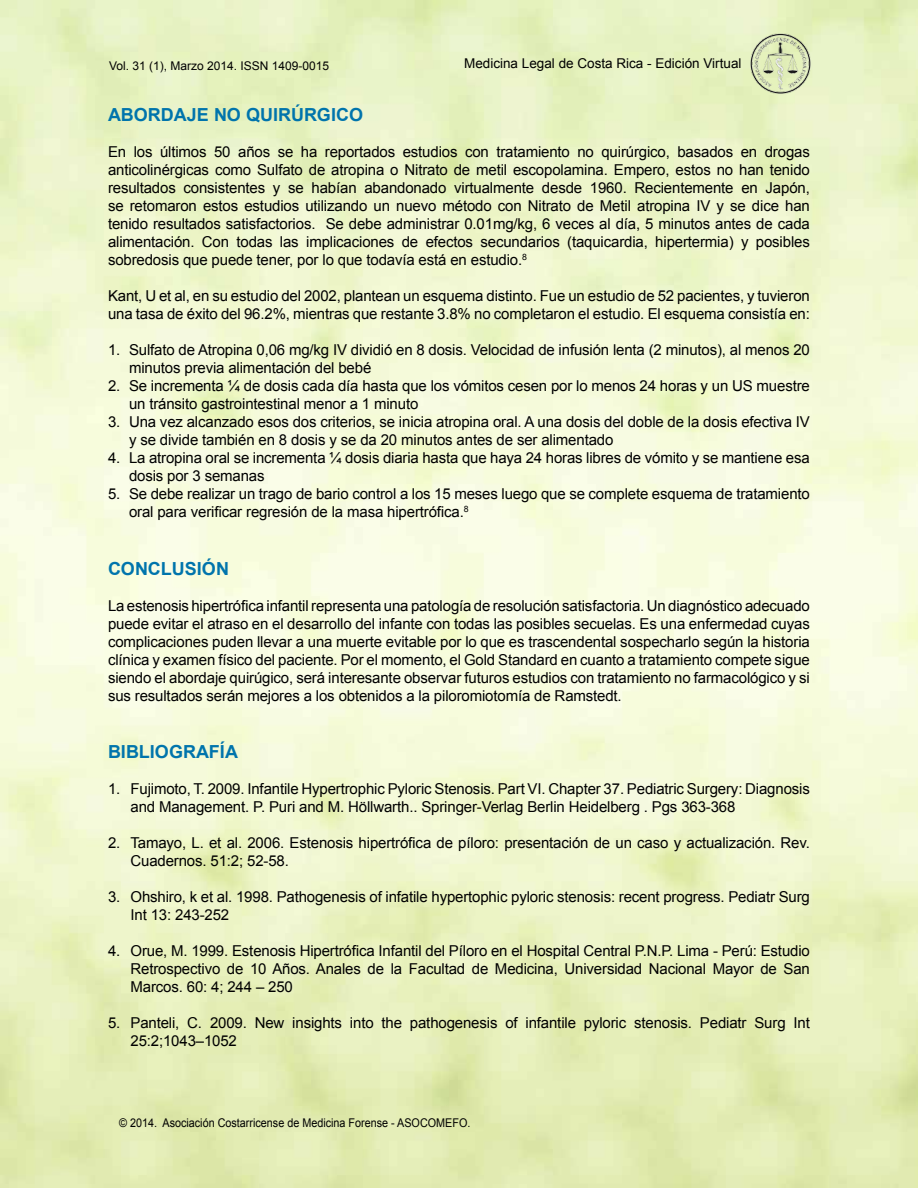
<style>
.page{position:relative;width:918px;height:1188px;background:#fff}
.page>*{position:absolute;margin:0;border:0;box-sizing:border-box;transform-origin:0 0}
.t1{font:700 18px "Arial";color:#0074ac}
.t2{font:15px/18px "Arial";letter-spacing:-.01em;color:#000}
.t3{font:13.5px "Arial";color:#000}
.t4{font:12px "Arial";color:#000;scale:.9 1}
.t5{font:12px "Arial";color:#000}
</style>
<div class="page">
<img style="left:749px;top:32px;width:63px;height:64px">
<p class="t5" style="left:109px;top:58px;width:222px">Vol. 31 (1), Marzo 2014. ISSN 1409-0015</p>
<p class="t3" style="left:464px;top:54px;width:279px">Medicina Legal de Costa Rica - Edición Virtual</p>
<p class="t1" style="left:108px;top:103px;width:255px">ABORDAJE NO QUIRÚRGICO</p>
<p class="t2" style="left:108px;top:143px;width:703px;text-align:justify">En los últimos 50 años se ha reportados estudios con tratamiento no quirúrgico, basados en drogas anticolinérgicas como Sulfato de atropina o Nitrato de metil escopolamina. Empero, estos no han tenido resultados consistentes y se habían abandonado virtualmente desde 1960. Recientemente en Japón, se retomaron estos estudios utilizando un nuevo método con Nitrato de Metil atropina IV y se dice han tenido resultados satisfactorios. Se debe administrar 0.01mg/kg, 6 veces al día, 5 minutos antes de cada alimentación. Con todas las implicaciones de efectos secundarios (taquicardia, hipertermia) y posibles sobredosis que puede tener, por lo que todavía está en estudio.<sup>8</sup></p>
<p class="t2" style="left:108px;top:287px;width:703px">Kant, U et al, en su estudio del 2002, plantean un esquema distinto. Fue un estudio de 52 pacientes, y tuvieron una tasa de éxito del 96.2%, mientras que restante 3.8% no completaron el estudio. El esquema consistía en:</p>
<p class="t2" style="left:129px;top:341px;width:682px;text-indent:-21px">1. Sulfato de Atropina 0,06 mg/kg IV dividió en 8 dosis. Velocidad de infusión lenta (2 minutos), al menos 20 minutos previa alimentación del bebé</p>
<p class="t2" style="left:129px;top:377px;width:682px;text-indent:-21px">2. Se incrementa ¼ de dosis cada día hasta que los vómitos cesen por lo menos 24 horas y un US muestre un tránsito gastrointestinal menor a 1 minuto</p>
<p class="t2" style="left:129px;top:413px;width:682px;text-indent:-21px">3. Una vez alcanzado esos dos criterios, se inicia atropina oral. A una dosis del doble de la dosis efectiva IV y se divide también en 8 dosis y se da 20 minutos antes de ser alimentado</p>
<p class="t2" style="left:129px;top:449px;width:682px;text-indent:-21px">4. La atropina oral se incrementa ¼ dosis diaria hasta que haya 24 horas libres de vómito y se mantiene esa dosis por 3 semanas</p>
<p class="t2" style="left:129px;top:485px;width:682px;text-indent:-21px">5. Se debe realizar un trago de bario control a los 15 meses luego que se complete esquema de tratamiento oral para verificar regresión de la masa hipertrófica.<sup>8</sup></p>
<p class="t1" style="left:108px;top:557px;width:120px">CONCLUSIÓN</p>
<p class="t2" style="left:108px;top:597px;width:703px;text-align:justify">La estenosis hipertrófica infantil representa una patología de resolución satisfactoria. Un diagnóstico adecuado puede evitar el atraso en el desarrollo del infante con todas las posibles secuelas. Es una enfermedad cuyas complicaciones puden llevar a una muerte evitable por lo que es trascendental sospecharlo según la historia clínica y examen físico del paciente. Por el momento, el Gold Standard en cuanto a tratamiento compete sigue siendo el abordaje quirúgico, será interesante observar futuros estudios con tratamiento no farmacológico y si sus resultados serán mejores a los obtenidos a la piloromiotomía de Ramstedt.</p>
<p class="t1" style="left:108px;top:740px;width:131px">BIBLIOG RAFÍA</p>
<p class="t2" style="left:130px;top:780px;width:681px;text-indent:-22px">1. Fujimoto, T. 2009. Infantile Hypertrophic Pyloric Stenosis. Part VI. Chapter 37. Pediatric Surgery: Diagnosis and Management. P. Puri and M. Höllwarth.. Springer-Verlag Berlin Heidelberg . Pgs 363-368</p>
<p class="t2" style="left:130px;top:834px;width:681px;text-indent:-22px">2. Tamayo, L. et al. 2006. Estenosis hipertrófica de píloro: presentación de un caso y actualización. Rev.<br>Cuadernos. 51:2; 52-58.</p>
<p class="t2" style="left:130px;top:888px;width:681px;text-indent:-22px">3. Ohshiro, k et al. 1998. Pathogenesis of infatile hypertophic pyloric stenosis: recent progress. Pediatr Surg<br>Int 13: 243-252</p>
<p class="t2" style="left:130px;top:942px;width:681px;text-align:justify;text-indent:-22px">4. Orue, M. 1999. Estenosis Hipertrófica Infantil del Píloro en el Hospital Central P.N.P. Lima - Perú: Estudio Retrospectivo de 10 Años. Anales de la Facultad de Medicina, Universidad Nacional Mayor de San Marcos. 60: 4; 244 – 250</p>
<p class="t2" style="left:130px;top:1014px;width:681px;text-indent:-22px">5. Panteli, C. 2009. New insights into the pathogenesis of infantile pyloric stenosis. Pediatr Surg Int<br>25:2;1043–1052</p>
<p class="t4" style="left:119px;top:1115px;width:392px">© 2014. Asociación Costarricense de Medicina Forense - ASOCOMEFO.</p>
</div>
